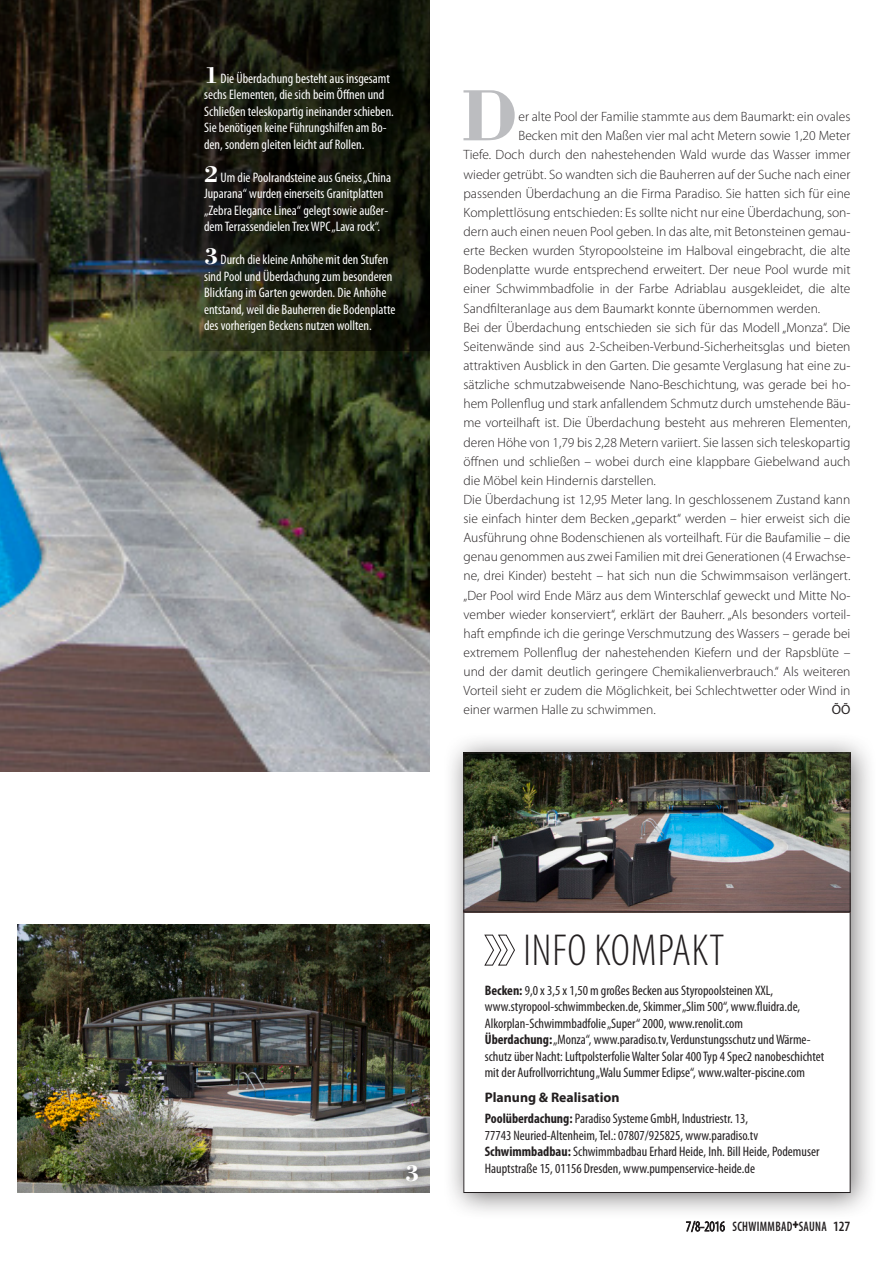
<style>
.page{position:relative;width:893px;height:1263px;background:#fff}
.page>*{position:absolute;margin:0;border:0;box-sizing:border-box;transform-origin:0 0}
._01_Lauftext_Initial{font:700 74.85px "Bodoni";color:#bcbdc0}
.t1{font:300 condensed 45px "Myriad Pro";letter-spacing:.02em;color:#231f20}
._06_Bildnummer{font:700 24px "Bodoni";color:#fff}
._04_Bildtext{font:condensed 13.8px/16.5px "Myriad Pro";color:#231f20}
._04_Bildtext-2{font:condensed 13.8px/16.5px "Myriad Pro";color:#fff}
.t2{font:600 condensed 13.8px "Myriad Pro";letter-spacing:.025em;color:#231f20;scale:.87 1}
._05_Bildtext_Headlin{font:700 13.8px "Myriad Pro";color:#231f20}
._02_Lauftext{font:300 13.5px/19.2px "Myriad Pro";color:#231f20;text-align:justify}
._01_Lauftext_Initial-2{font:300 13.5px "Myriad Pro";color:#231f20}
.s1{font-family:"Bodoni";font-weight:700;font-stretch:normal;font-size:24px}
.s2{font-weight:700}
.s3{font-weight:300;font-size:14.25px}
.s4{font-size:14.25px}
</style>
<div class="page">
<svg style="left:686px;top:1221px;width:39px;height:11px"></svg>
<svg style="left:793px;top:1221px;width:5px;height:7px"></svg>
<img style="left:0;top:0;width:429px;height:772px">
<img style="left:17px;top:925px;width:412px;height:268px">
<div style="left:393px;top:1152px;width:38px;height:43px;background:#231f20;opacity:.75"></div>
<svg style="left:140px;top:0;width:289px;height:351px;background:#191b10"></svg>
<div style="left:442px;top:732px;width:435px;height:488px;background:#231f20;opacity:.6"></div>
<div style="left:464px;top:753px;width:386px;height:439px;background:#fff"></div>
<img style="left:465px;top:755px;width:383px;height:155px">
<div style="left:463px;top:753px;width:387px;height:159px;border:1px solid #231f20"></div>
<svg style="left:484px;top:935px;width:31px;height:31px"></svg>
<p class="_04_Bildtext-2" style="left:204px;top:70px;width:191px"><span class="s1">1</span>Die Überdachung besteht aus insgesamt sechs Elementen, die sich beim Öffnen und Schließen teleskopartig ineinander schieben.<br>Sie benötigen keine Führungshilfen am Bo&shy;den, sondern gleiten leicht auf Rollen.</p>
<p class="_04_Bildtext-2" style="left:204px;top:169px;width:188px"><span class="s1">2</span>Um die Poolrandsteine aus Gneiss „China Juparana“ wurden einerseits Granitplatten „Zebra Elegance Linea“ gelegt sowie außer&shy;dem Terrassendielen Trex WPC „Lava rock“.</p>
<p class="_04_Bildtext-2" style="left:204px;top:251px;width:193px"><span class="s1">3</span>Durch die kleine Anhöhe mit den Stufen sind Pool und Überdachung zum besonderen Blickfang im Garten geworden. Die Anhöhe entstand, weil die Bauherren die Bodenplatte des vorherigen Beckens nutzen wollten.</p>
<p class="_01_Lauftext_Initial" style="left:460px;top:69px;width:60px">D</p>
<p class="_01_Lauftext_Initial-2" style="left:518px;top:109px;width:333px">er alte Pool der Familie stammte aus dem Baumarkt: ein ovales</p>
<p class="_01_Lauftext_Initial-2" style="left:518px;top:128px;width:333px">Becken mit den Maßen vier mal acht Metern sowie 1,20 Meter</p>
<p class="_01_Lauftext_Initial-2" style="left:463px;top:147px;width:388px">Tiefe. Doch durch den nahestehenden Wald wurde das Wasser immer</p>
<p class="_01_Lauftext_Initial-2" style="left:463px;top:166px;width:388px">wieder getrübt. So wandten sich die Bauherren auf der Suche nach einer</p>
<p class="_01_Lauftext_Initial-2" style="left:463px;top:185px;width:388px">passenden Überdachung an die Firma Paradiso. Sie hatten sich für eine</p>
<p class="_01_Lauftext_Initial-2" style="left:463px;top:204px;width:388px">Komplettlösung entschieden: Es sollte nicht nur eine Überdachung, son-</p>
<p class="_01_Lauftext_Initial-2" style="left:463px;top:223px;width:388px">dern auch einen neuen Pool geben. In das alte, mit Betonsteinen gemau-</p>
<p class="_01_Lauftext_Initial-2" style="left:463px;top:242px;width:388px">erte Becken wurden Styropoolsteine im Halboval eingebracht, die alte</p>
<p class="_01_Lauftext_Initial-2" style="left:463px;top:262px;width:388px">Bodenplatte wurde entsprechend erweitert. Der neue Pool wurde mit</p>
<p class="_01_Lauftext_Initial-2" style="left:463px;top:281px;width:388px">einer Schwimmbadfolie in der Farbe Adriablau ausgekleidet, die alte</p>
<p class="_01_Lauftext_Initial-2" style="left:463px;top:300px;width:358px">Sandfilteranlage aus dem Baumarkt konnte übernommen werden.</p>
<p class="_02_Lauftext" style="left:463px;top:317px;width:388px">Bei der Überdachung entschieden sie sich für das Modell „Monza“. Die Seitenwände sind aus 2-Scheiben-Verbund-Sicherheitsglas und bieten attraktiven Ausblick in den Garten. Die gesamte Verglasung hat eine zu&shy;sätzliche schmutzabweisende Nano-Beschichtung, was gerade bei ho&shy;hem Pollenflug und stark anfallendem Schmutz durch umstehende Bäu&shy;me vorteilhaft ist. Die Überdachung besteht aus mehreren Elementen, deren Höhe von 1,79 bis 2,28 Metern variiert. Sie lassen sich teleskopartig öffnen und schließen – wobei durch eine klappbare Giebelwand auch die Möbel kein Hindernis darstellen.</p>
<p class="_02_Lauftext" style="left:463px;top:490px;width:388px">Die Überdachung ist 12,95 Meter lang. In geschlossenem Zustand kann sie einfach hinter dem Becken „geparkt“ werden – hier erweist sich die Ausführung ohne Bodenschienen als vorteilhaft. Für die Baufamilie – die genau genommen aus zwei Familien mit drei Generationen (4 Erwachse&shy;ne, drei Kinder) besteht – hat sich nun die Schwimmsaison verlängert. „Der Pool wird Ende März aus dem Winterschlaf geweckt und Mitte No&shy;vember wieder konserviert“, erklärt der Bauherr. „Als besonders vorteil&shy;haft empfinde ich die geringe Verschmutzung des Wassers – gerade bei extremem Pollenflug der nahestehenden Kiefern und der Rapsblüte – und der damit deutlich geringere Chemikalienverbrauch.“ Als weiteren Vorteil sieht er zudem die Möglichkeit, bei Schlechtwetter oder Wind in einer warmen Halle zu schwimmen.</p>
<p class="_06_Bildnummer" style="left:405px;top:1158px;width:16px">3</p>
<p class="t1" style="left:523px;top:924px;width:202px">INFO KOMPAKT</p>
<p class="_04_Bildtext" style="left:485px;top:982px;width:317px"><span class="s2">Becken:</span> 9,0 x 3,5 x 1,50 m großes Becken aus Styropoolsteinen XXL, www.styropool-schwimmbecken.de, Skimmer „Slim 500“, www.fluidra.de,<br>Alkorplan-Schwimmbadfolie „Super“ 2000, www.renolit.com</p>
<p class="_04_Bildtext" style="left:485px;top:1031px;width:341px"><span class="s2">Überdachung:</span> „Monza“, www.paradiso.tv, Verdunstungsschutz und Wärme&shy;schutz über Nacht: Luftpolsterfolie Walter Solar 400 Typ 4 Spec2 nanobeschichtet mit der Aufrollvorrichtung „Walu Summer Eclipse“, www.walter-piscine.com</p>
<p class="_05_Bildtext_Headlin" style="left:485px;top:1089px;width:136px">Planung &amp; Realisation</p>
<p class="_04_Bildtext" style="left:485px;top:1110px;width:275px"><span class="s2">Poolüberdachung:</span> Paradiso Systeme GmbH, Industriestr. 13,<br>77743 Neuried-Altenheim, Tel.: 07807/925825, www.paradiso.tv</p>
<p class="_04_Bildtext" style="left:485px;top:1143px;width:336px"><span class="s2">Schwimmbadbau:</span> Schwimmbadbau Erhard Heide, Inh. Bill Heide, Podemuser<br>Hauptstraße 15, 01156 Dresden, www.pumpenservice-heide.de</p>
<p class="t2" style="left:686px;top:1218px;width:191px"><span class="s3">7/8-2016</span> SCHWIMMBAD<sup>+</sup>SAUNA <span class="s4">127</span></p>
</div>
